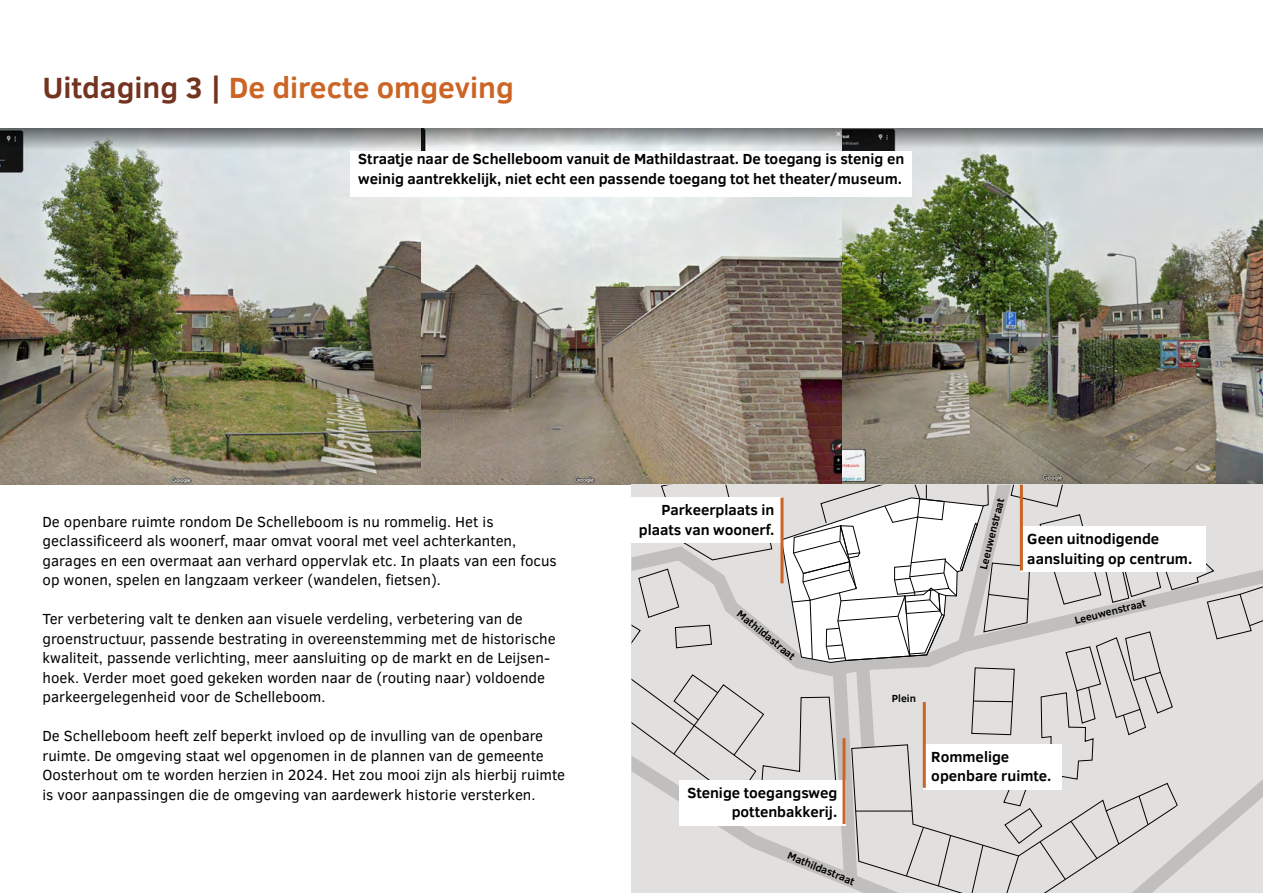
<style>
.page{position:relative;width:1263px;height:893px;background:#fff}
.page>*{position:absolute;margin:0;border:0;box-sizing:border-box;transform-origin:0 0}
.t1{font:700 30px "Clear Sans";color:#cb6424}
.t2{font:15px/19.5px "Clear Sans";color:#000}
.t3{font:700 15px/19.5px "Clear Sans";color:#000}
.t4{font:700 10.65px "Clear Sans";color:#000}
.t5{font:700 10.5px "Clear Sans";color:#000}
.s1{color:#733321}
</style>
<div class="page">
<img style="left:0;top:129px;width:1263px;height:356px">
<div style="left:351px;top:151px;width:561px;height:46px;background:#fff"></div>
<svg style="left:631px;top:485px;width:632px;height:408px;background:#dbd9d7"></svg>
<div style="left:624px;top:498px;width:159px;height:45px;background:#fff"></div>
<hr style="left:780px;top:498px;width:3px;height:85px;background:#cb6424">
<div style="left:679px;top:780px;width:166px;height:46px;background:#fff"></div>
<hr style="left:842px;top:738px;width:3px;height:86px;background:#cb6424">
<div style="left:1020px;top:526px;width:185px;height:46px;background:#fff"></div>
<hr style="left:1020px;top:485px;width:3px;height:85px;background:#cb6424">
<div style="left:923px;top:744px;width:139px;height:45px;background:#fff"></div>
<hr style="left:923px;top:702px;width:3px;height:86px;background:#cb6424">
<h1 class="t1" style="left:43px;top:65px;width:473px"><span class="s1">Uitdaging 3 |</span> De directe omgeving</h1>
<p class="t3" style="left:358px;top:149px;width:547px">Straatje naar de Schelleboom vanuit de Mathildastraat. De toegang is stenig en weinig aantrekkelijk, niet echt een passende toegang tot het theater/museum.</p>
<p class="t2" style="left:43px;top:511px;width:516px">De openbare ruimte rondom De Schelleboom is nu rommelig. Het is geclassificeerd als woonerf, maar omvat vooral met veel achterkanten, garages en een overmaat aan verhard oppervlak etc. In plaats van een focus op wonen, spelen en langzaam verkeer (wandelen, fietsen).</p>
<p class="t2" style="left:43px;top:609px;width:515px">Ter verbetering valt te denken aan visuele verdeling, verbetering van de groenstructuur, passende bestrating in overeenstemming met de historische kwaliteit, passende verlichting, meer aansluiting op de markt en de Leijsen&shy;hoek. Verder moet goed gekeken worden naar de (routing naar) voldoende parkeergelegenheid voor de Schelleboom.</p>
<p class="t2" style="left:43px;top:726px;width:524px">De Schelleboom heeft zelf beperkt invloed op de invulling van de openbare ruimte. De omgeving staat wel opgenomen in de plannen van de gemeente Oosterhout om te worden herzien in 2024. Het zou mooi zijn als hierbij ruimte is voor aanpassingen die de omgeving van aardewerk historie versterken.</p>
<p class="t3" style="left:639px;top:500px;width:137px;text-align:right">Parkeerplaats in plaats van woonerf.</p>
<p class="t4" style="left:743px;top:606px;width:73px;rotate:39deg">Mathildastraat</p>
<p class="t3" style="left:687px;top:782px;width:151px;text-align:right">Stenige toegangsweg pottenbakkerij.</p>
<p class="t4" style="left:791px;top:848px;width:73px;rotate:22deg">Mathildastraat</p>
<p class="t4" style="left:976px;top:567px;width:74px;rotate:-76deg">Leeuwenstraat</p>
<p class="t3" style="left:1027px;top:529px;width:167px">Geen uitnodigende aansluiting op centrum.</p>
<p class="t4" style="left:1073px;top:613px;width:74px;rotate:-14deg">Leeuwenstraat</p>
<p class="t5" style="left:892px;top:691px;width:26px">Plein</p>
<p class="t3" style="left:931px;top:746px;width:122px">Rommelige openbare ruimte.</p>
</div>
